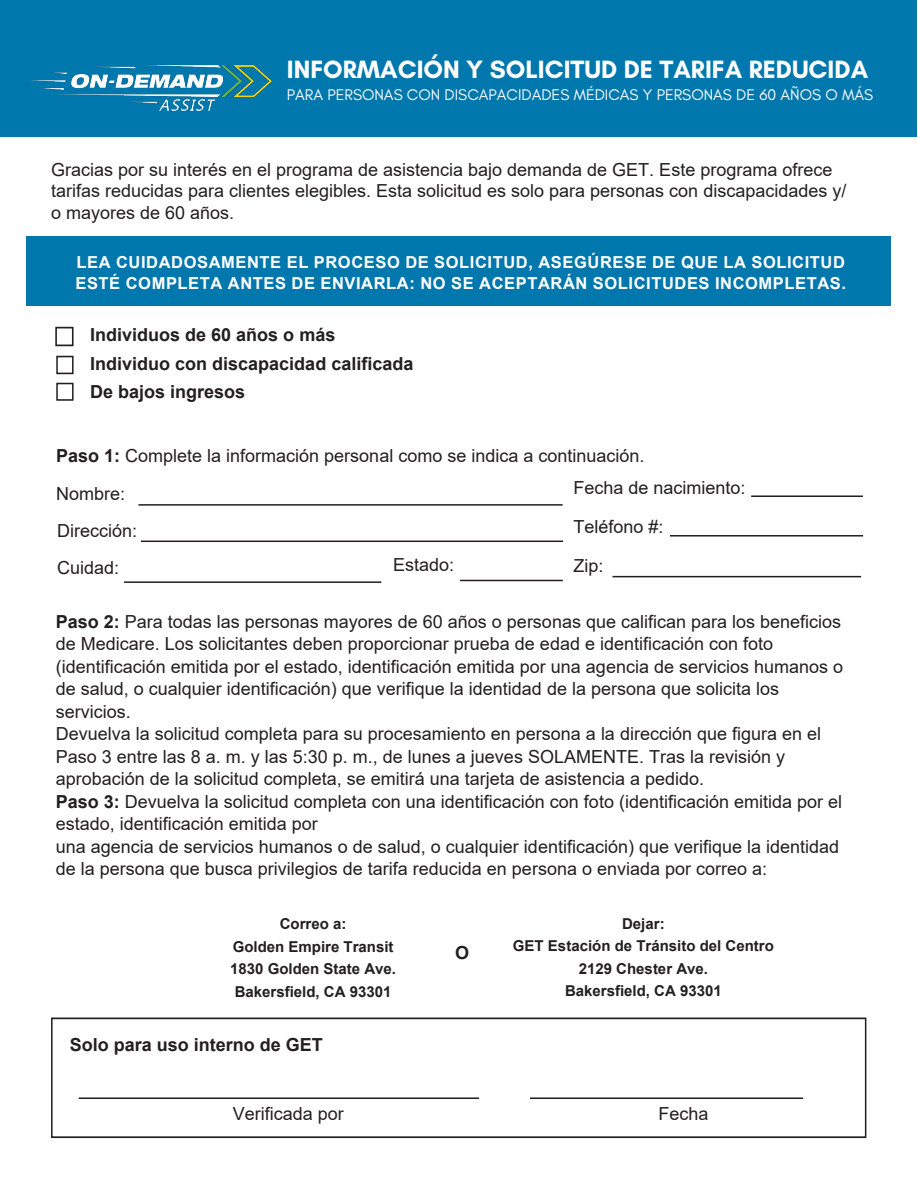
<style>
.page{position:relative;width:918px;height:1188px;background:#fff}
.page>*{position:absolute;margin:0;border:0;box-sizing:border-box;transform-origin:0 0}
.t1{font:700 25.5px "Glacial Indifference";color:#fff}
.t2{font:18px/22.5px "Arial";color:#231f20}
.t3{font:700 18px/28.5px "Arial";color:#231f20}
.t4{font:700 18px "Arial";color:#231f20}
.t5{font:700 16.5px/21px "Arial";letter-spacing:.035em;color:#fff}
.t6{font:15.75px "Glacial Indifference";color:#fff}
.t7{font:700 15px/22.5px "Arial";color:#231f20;text-align:center}
.s1{font-weight:700}
</style>
<div class="page">
<div style="left:1px;top:0;width:916px;height:136px;background:#0077ad"></div>
<img style="left:31px;top:65px;width:241px;height:46px">
<div style="left:27px;top:236px;width:864px;height:70px;background:#0077ad"></div>
<hr style="left:138px;top:504px;width:425px;height:2px;background:#231f20">
<hr style="left:141px;top:541px;width:422px;height:1px;background:#231f20">
<hr style="left:751px;top:496px;width:112px;height:1px;background:#231f20">
<hr style="left:670px;top:535px;width:193px;height:2px;background:#231f20">
<hr style="left:613px;top:576px;width:248px;height:1px;background:#231f20">
<hr style="left:124px;top:582px;width:257px;height:1px;background:#231f20">
<hr style="left:460px;top:580px;width:103px;height:1px;background:#231f20">
<div style="left:55px;top:327px;width:19px;height:19px;border:2px solid #231f20"></div>
<div style="left:56px;top:356px;width:18px;height:18px;border:2px solid #231f20"></div>
<div style="left:56px;top:383px;width:18px;height:18px;border:2px solid #231f20"></div>
<hr style="left:79px;top:1097px;width:400px;height:2px;background:#231f20">
<hr style="left:530px;top:1097px;width:273px;height:2px;background:#231f20">
<div style="left:51px;top:1018px;width:815px;height:120px;border:2px solid #231f20"></div>
<p class="t1" style="left:287px;top:53px;width:583px">INFORMACIÓN Y SOLICITUD DE TARIFA REDUCIDA</p>
<p class="t6" style="left:287px;top:86px;width:588px">PARA PERSONAS CON DISCAPACIDADES MÉDICAS Y PERSONAS DE 60 AÑOS O MÁS</p>
<p class="t2" style="left:51px;top:159px;width:797px;line-height:21.6px">Gracias por su interés en el programa de asistencia bajo demanda de GET. Este programa ofrece tarifas reducidas para clientes elegibles. Esta solicitud es solo para personas con discapacidades y/ o mayores de 60 años.</p>
<p class="t5" style="left:75px;top:252px;width:772px">LEA CUIDADOSAMENTE EL PROCESO DE SOLICITUD, ASEGÚRESE DE QUE LA SOLICITUD<br>ESTÉ COMPLETA ANTES DE ENVIARLA: NO SE ACEPTARÁN SOLICITUDES INCOMPLETAS.</p>
<p class="t3" style="left:90px;top:321px;width:325px">Individuos de 60 años o más<br>Individuo con discapacidad calificada<br>De bajos ingresos</p>
<p class="t2" style="left:56px;top:436px;width:590px;line-height:38.5px"><span class="s1">Paso 1:</span> Complete la información personal como se indica a continuación.<br>Nombre:</p>
<p class="t2" style="left:57px;top:512px;width:82px;line-height:36.8px">Dirección:<br>Cuidad:</p>
<p class="t2" style="left:573px;top:468px;width:174px;line-height:39px">Fecha de nacimiento:<br>Teléfono #:<br>Zip:</p>
<p class="t2" style="left:393px;top:553px;width:63px">Estado:</p>
<p class="t2" style="left:56px;top:610px;width:789px"><span class="s1">Paso 2:</span> Para todas las personas mayores de 60 años o personas que califican para los beneficios de Medicare. Los solicitantes deben proporcionar prueba de edad e identificación con foto (identificación emitida por el estado, identificación emitida por una agencia de servicios humanos o de salud, o cualquier identificación) que verifique la identidad de la persona que solicita los servicios.<br>Devuelva la solicitud completa para su procesamiento en persona a la dirección que figura en el Paso 3 entre las 8 a. m. y las 5:30 p. m., de lunes a jueves SOLAMENTE. Tras la revisión y aprobación de la solicitud completa, se emitirá una tarjeta de asistencia a pedido.<br><span class="s1">Paso 3:</span> Devuelva la solicitud completa con una identificación con foto (identificación emitida por el estado, identificación emitida por<br>una agencia de servicios humanos o de salud, o cualquier identificación) que verifique la identidad de la persona que busca privilegios de tarifa reducida en persona o enviada por correo a:</p>
<p class="t7" style="left:230px;top:913px;width:167px">Correo a:<br>Golden Empire Transit<br>1830 Golden State Ave.<br>Bakersfield, CA 93301</p>
<p class="t3" style="left:70px;top:1030px;width:255px">Solo para uso interno de GET</p>
<p class="t7" style="left:513px;top:912px;width:262px">Dejar:<br>GET Estación de Tránsito del Centro<br>2129 Chester Ave.<br>Bakersfield, CA 93301</p>
<p class="t4" style="left:455px;top:940px;width:16px">O</p>
<p class="t2" style="left:233px;top:1102px;width:113px">Verificada por</p>
<p class="t2" style="left:658px;top:1102px;width:52px">Fecha</p>
</div>
